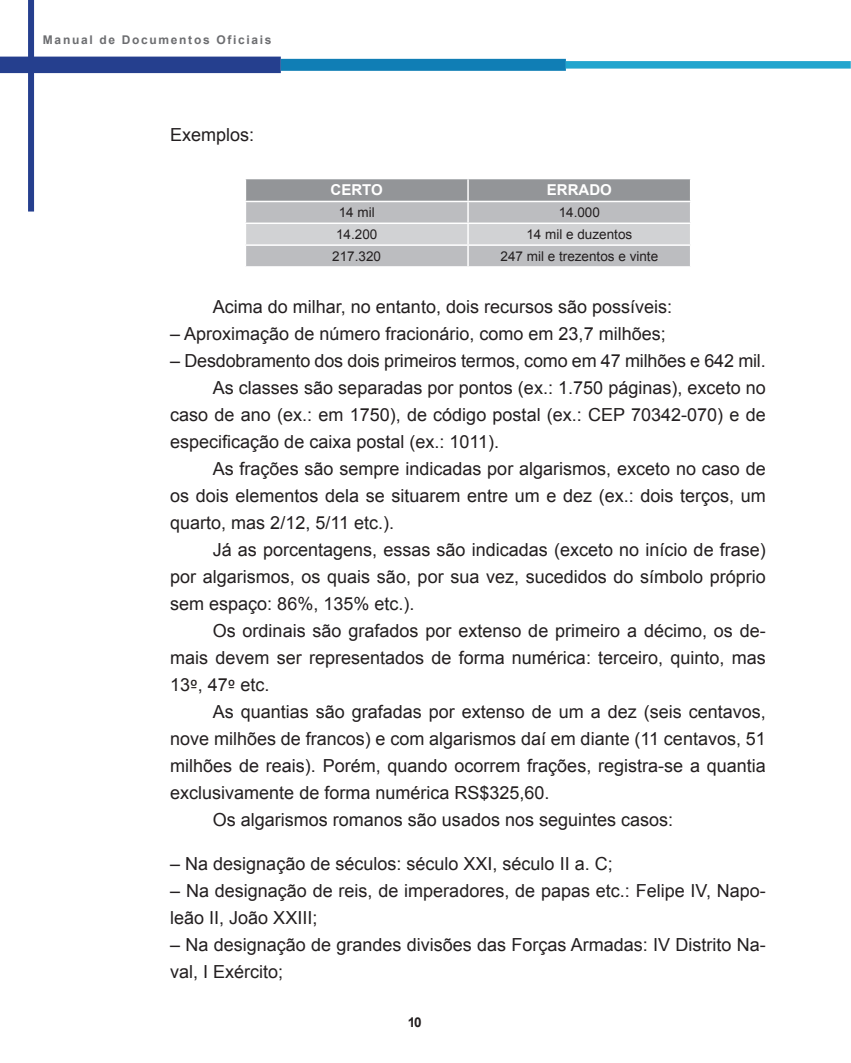
<style>
.page{position:relative;width:851px;height:1063px;background:#fff}
.page>*{position:absolute;margin:0;border:0;box-sizing:border-box;transform-origin:0 0}
.t1{font:18px/27px "Arial";color:#231f20}
.t2{font:700 15px "Arial";color:#fff}
.t3{font:13.5px "Arial";color:#231f20}
.t4{font:700 13.5px "Arial";color:#231f20}
.t5{font:700 12px "Arial";letter-spacing:.14em;color:#6c6d70}
.s1{font-family:"Calibri"}
</style>
<div class="page">
<div style="left:0;top:57px;width:281px;height:16px;background:#253f8e"></div>
<div style="left:281px;top:59px;width:285px;height:12px;background:#107eb5"></div>
<div style="left:565px;top:61px;width:285px;height:8px;background:#21a5ce"></div>
<div style="left:28px;top:0;width:6px;height:212px;background:#253f8e"></div>
<svg style="left:245px;top:179px;width:445px;height:87px;background:#babbbe"></svg>
<hr style="left:689px;top:246px;width:2px;height:20px;background:#fff">
<p class="t5" style="left:43px;top:32px;width:230px">Manual de Documentos Oficiais</p>
<p class="t1" style="left:170px;top:121px;width:86px">Exemplos:</p>
<p class="t2" style="left:330px;top:180px;width:54px">CERTO</p>
<p class="t2" style="left:546px;top:180px;width:66px">ERRADO</p>
<p class="t3" style="left:338px;top:204px;width:38px">14 mil</p>
<p class="t3" style="left:558px;top:204px;width:43px">14.000</p>
<p class="t3" style="left:336px;top:226px;width:43px">14.200</p>
<p class="t3" style="left:526px;top:226px;width:107px">14 mil e duzentos</p>
<p class="t3" style="left:332px;top:247px;width:50px">217.320</p>
<p class="t3" style="left:500px;top:247px;width:159px">247 mil e trezentos e vinte</p>
<p class="t1" style="left:213px;top:294px;width:461px">Acima do milhar, no entanto, dois recursos são possíveis:</p>
<p class="t1" style="left:170px;top:321px;width:497px">– aproximação de número fracionário, como em 23,7 milhões;</p>
<p class="t1" style="left:170px;top:348px;width:597px">– desdobramento dos dois primeiros termos, como em 47 milhões e 642 mil.</p>
<p class="t1" style="left:213px;top:375px;width:554px">As classes são separadas por pontos (ex.: 1.750 páginas), exceto no</p>
<p class="t1" style="left:170px;top:402px;width:597px">caso de ano (ex.: em 1750), de código postal (ex.: CEP 70342-070) e de</p>
<p class="t1" style="left:170px;top:429px;width:330px">especificação de caixa postal (ex.: 1011).</p>
<p class="t1" style="left:213px;top:456px;width:554px">As frações são sempre indicadas por algarismos, exceto no caso de</p>
<p class="t1" style="left:170px;top:483px;width:597px">os dois elementos dela se situarem entre um e dez (ex.: dois terços, um</p>
<p class="t1" style="left:170px;top:510px;width:225px">quarto, mas 2/12, 5/11 etc.).</p>
<p class="t1" style="left:213px;top:537px;width:554px">Já as porcentagens, essas são indicadas (exceto no início de frase)</p>
<p class="t1" style="left:170px;top:564px;width:597px">por algarismos, os quais são, por sua vez, sucedidos do símbolo próprio</p>
<p class="t1" style="left:170px;top:591px;width:246px">sem espaço: 86%, 135% etc.).</p>
<p class="t1" style="left:213px;top:618px;width:554px">Os ordinais são grafados por extenso de primeiro a décimo, os de-</p>
<p class="t1" style="left:170px;top:645px;width:597px">mais devem ser representados de forma numérica: terceiro, quinto, mas</p>
<p class="t1" style="left:170px;top:672px;width:101px">13<span class="s1">º</span>, 47<span class="s1">º</span> etc.</p>
<p class="t1" style="left:213px;top:699px;width:554px">As quantias são grafadas por extenso de um a dez (seis centavos,</p>
<p class="t1" style="left:170px;top:726px;width:597px">nove milhões de francos) e com algarismos daí em diante (11 centavos, 51</p>
<p class="t1" style="left:170px;top:753px;width:597px">milhões de reais). Porém, quando ocorrem frações, registra-se a quantia</p>
<p class="t1" style="left:170px;top:780px;width:381px">exclusivamente de forma numérica RS$325,60.</p>
<p class="t1" style="left:213px;top:807px;width:462px">Os algarismos romanos são usados nos seguintes casos:</p>
<p class="t1" style="left:170px;top:850px;width:444px">– na designação de séculos: século XXI, século II a. C;</p>
<p class="t1" style="left:170px;top:877px;width:597px">– na designação de reis, de imperadores, de papas etc.: Felipe IV, Napo&shy;leão II, João XXIII;</p>
<p class="t1" style="left:170px;top:931px;width:597px">– n a designação de grandes divisões das Forças Armadas: IV Distrito Na&shy;val, I Exército;</p>
<p class="t4" style="left:408px;top:1013px;width:15px">10</p>
</div>
